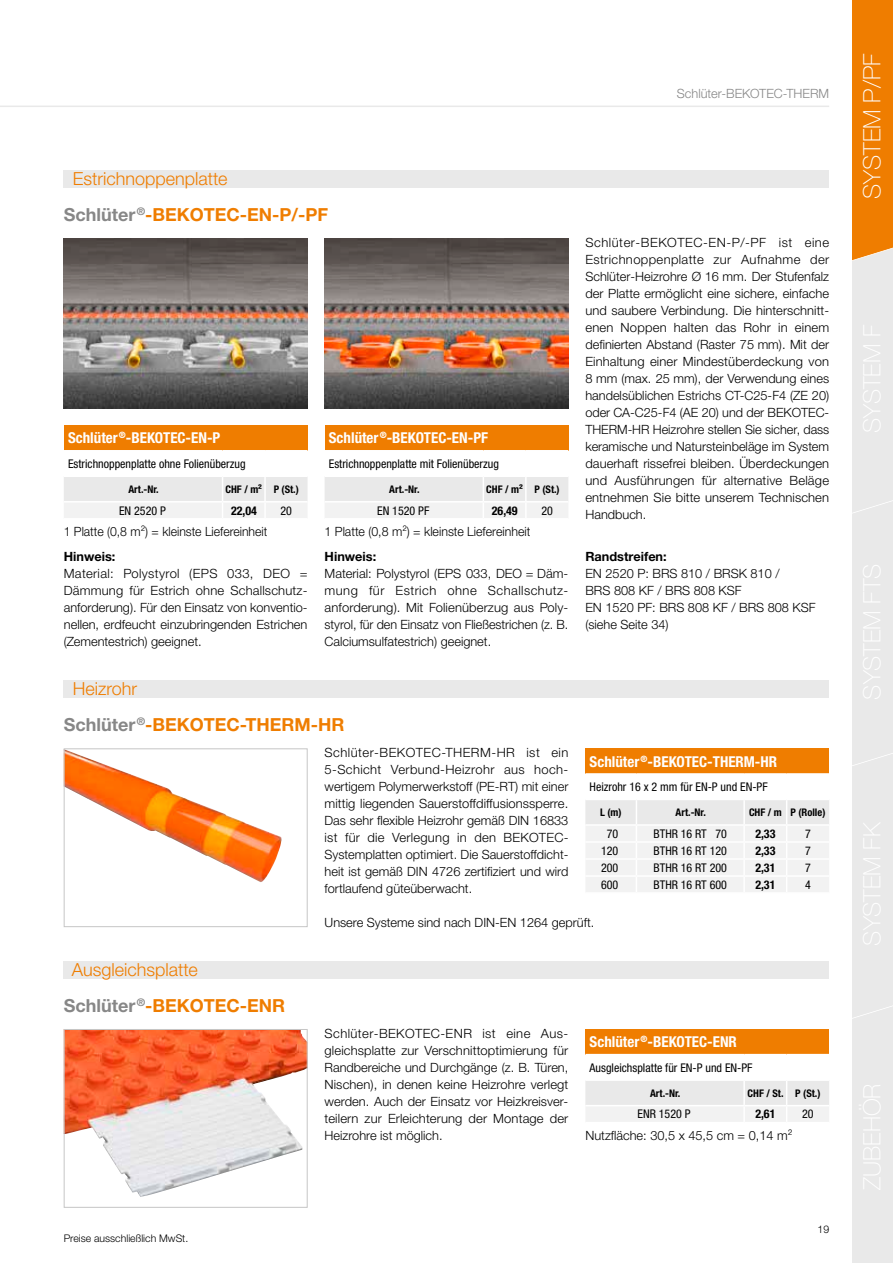
<style>
.page{position:relative;width:893px;height:1263px;background:#fff}
.page>*{position:absolute;margin:0;border:0;box-sizing:border-box;transform-origin:0 0}
.t1{font:100 24px "Helvetica Neue LT Pro";color:#fff}
.t2{font:700 18px "Helvetica Neue LTW1 G";color:#ef7d00}
.t3{font:300 18px "Helvetica Neue LTW1 G";color:#ef7d00}
.t4{font:700 condensed 15px "Helvetica Neue LTW1 G";color:#fff}
.t5{font:300 12.75px/17px "Helvetica Neue LTW1 G";color:#000;text-align:justify}
.t6{font:300 12.75px "Helvetica Neue LTW1 G";color:#000;scale:.96 1}
.t7{font:700 12.75px "Helvetica Neue LTW1 G";color:#000}
.t8{font:300 12.75px "Helvetica Neue LTW1 G";color:#878787}
.t9{font:condensed 12px "Helvetica Neue LTW1 G";color:#000}
.t10{font:700 condensed 12px "Helvetica Neue LTW1 G";color:#000}
.t11{font:700 condensed 10.5px "Helvetica Neue LTW1 G";color:#000}
.t12{font:300 10.5px "Helvetica Neue LTW1 G";color:#000}
.s1{color:#878787}
</style>
<div class="page">
<hr style="left:0;top:106px;width:829px;height:1px;background:#e9e9e9">
<div style="left:64px;top:170px;width:765px;height:17px;background:#e9e9e9"></div>
<div style="left:64px;top:425px;width:244px;height:26px;background:#ef7d00"></div>
<hr style="left:64px;top:450px;width:159px;height:1px;background:#fff">
<hr style="left:223px;top:450px;width:42px;height:1px;background:#fff">
<hr style="left:265px;top:450px;width:43px;height:1px;background:#fff">
<svg style="left:64px;top:477px;width:244px;height:41px"></svg>
<div style="left:325px;top:425px;width:243px;height:26px;background:#ef7d00"></div>
<hr style="left:325px;top:450px;width:158px;height:1px;background:#fff">
<hr style="left:483px;top:450px;width:43px;height:1px;background:#fff">
<hr style="left:526px;top:450px;width:42px;height:1px;background:#fff">
<svg style="left:325px;top:477px;width:243px;height:41px"></svg>
<img style="left:66px;top:750px;width:216px;height:132px">
<div style="left:64px;top:748px;width:244px;height:179px;border:1px solid #c6c6c6"></div>
<div style="left:64px;top:680px;width:765px;height:17px;background:#e9e9e9"></div>
<div style="left:585px;top:748px;width:244px;height:26px;background:#ef7d00"></div>
<hr style="left:585px;top:773px;width:51px;height:2px;background:#fff">
<hr style="left:636px;top:773px;width:108px;height:2px;background:#fff">
<hr style="left:744px;top:773px;width:43px;height:2px;background:#fff">
<hr style="left:787px;top:773px;width:42px;height:2px;background:#fff">
<svg style="left:585px;top:800px;width:244px;height:92px"></svg>
<img style="left:66px;top:1031px;width:240px;height:166px">
<div style="left:64px;top:1029px;width:244px;height:179px;border:1px solid #c6c6c6"></div>
<div style="left:64px;top:961px;width:765px;height:17px;background:#e9e9e9"></div>
<div style="left:585px;top:1029px;width:244px;height:25px;background:#ef7d00"></div>
<svg style="left:585px;top:1081px;width:244px;height:41px"></svg>
<svg style="left:852px;top:0;width:41px;height:1263px;background:#ead3ba"></svg>
<img style="left:64px;top:238px;width:244px;height:170px">
<img style="left:325px;top:238px;width:243px;height:170px">
<p class="t8" style="left:677px;top:86px;width:154px">Schlüter-BEKOTEC-THERM</p>
<h2 class="t3" style="left:73px;top:168px;width:156px">Estrichnoppenplatte</h2>
<h2 class="t2" style="left:64px;top:204px;width:266px"><span class="s1">Schlüter</span> <sup>®</sup>-BEKOTEC-EN-P/-PF</h2>
<p class="t4" style="left:68px;top:429px;width:154px">Schlüter <sup>®</sup>-BEKOTEC-EN-P</p>
<p class="t9" style="left:68px;top:456px;width:179px">Estrichnoppenplatte ohne Folienüberzug</p>
<p class="t11" style="left:128px;top:483px;width:32px">Art.-Nr.</p>
<p class="t11" style="left:225px;top:483px;width:75px">CHF / m² P (St.)</p>
<p class="t9" style="left:119px;top:503px;width:48px">EN 2520 P</p>
<p class="t10" style="left:231px;top:503px;width:27px">22,04</p>
<p class="t9" style="left:281px;top:503px;width:13px">20</p>
<p class="t4" style="left:329px;top:429px;width:161px">Schlüter <sup>®</sup>-BEKOTEC-EN-PF</p>
<p class="t9" style="left:329px;top:456px;width:172px">Estrichnoppenplatte mit Folienüberzug</p>
<p class="t11" style="left:389px;top:483px;width:32px">Art.-Nr.</p>
<p class="t11" style="left:486px;top:483px;width:75px">CHF / m² P (St.)</p>
<p class="t9" style="left:377px;top:503px;width:54px">EN 1520 PF</p>
<p class="t10" style="left:492px;top:503px;width:27px">26,49</p>
<p class="t9" style="left:541px;top:503px;width:13px">20</p>
<p class="t6" style="left:64px;top:523px;width:214px">1 Platte (0,8 m²) = kleinste Liefereinheit</p>
<p class="t5" style="left:325px;top:523px;width:207px">1 Platte (0,8 m²) = kleinste Liefereinheit</p>
<p class="t7" style="left:64px;top:549px;width:53px">Hinweis:</p>
<p class="t5" style="left:64px;top:565px;width:245px">Material: Polystyrol (EPS 033, DEO = Dämmung für Estrich ohne Schallschutz&shy;anforderung). Für den Einsatz von konventio&shy;nellen, erdfeucht einzubringenden Estrichen (Zementestrich) geeignet.</p>
<p class="t7" style="left:325px;top:549px;width:53px">Hinweis:</p>
<p class="t5" style="left:325px;top:565px;width:245px">Material: Polystyrol (EPS 033, DEO = Däm&shy;mung für Estrich ohne Schallschutz&shy;anforderung). Mit Folienüberzug aus Poly&shy;styrol, für den Einsatz von Fließestrichen (z. B.<br>Calciumsulfatestrich) geeignet.</p>
<h2 class="t3" style="left:73px;top:678px;width:66px">Heizrohr</h2>
<h2 class="t2" style="left:64px;top:714px;width:282px"><span class="s1">Schlüter</span> <sup>®</sup>-BEKOTEC-THERM-HR</h2>
<p class="t5" style="left:325px;top:744px;width:245px">Schlüter-BEKOTEC-THERM-HR ist ein 5-Schicht Verbund-Heizrohr aus hoch&shy;wertigem Polymerwerkstoff (PE-RT) mit einer mittig liegenden Sauerstoffdiffusionssperre.<br>Das sehr flexible Heizrohr gemäß DIN 16833 ist für die Verlegung in den BEKOTEC-Systemplatten optimiert. Die Sauerstoffdicht&shy;heit ist gemäß DIN 4726 zertifiziert und wird fortlaufend güteüberwacht.</p>
<p class="t5" style="left:585px;top:234px;width:245px">Schlüter-BEKOTEC-EN-P/-PF ist eine Estrichnoppenplatte zur Aufnahme der Schlüter-Heizrohre Ø 16 mm. Der Stufenfalz der Platte ermöglicht eine sichere, einfache und saubere Verbindung. Die hinterschnitt&shy;enen Noppen halten das Rohr in einem definierten Abstand (Raster 75 mm). Mit der Einhaltung einer Mindestüberdeckung von 8 mm (max. 25 mm), der Verwendung eines handelsüblichen Estrichs CT-C25-F4 (ZE 20) oder CA-C25-F4 (AE 20) und der BEKOTEC-THERM-HR Heizrohre stellen Sie sicher, dass keramische und Natursteinbeläge im System dauerhaft rissefrei bleiben. Überdeckungen und Ausführungen für alternative Beläge entnehmen Sie bitte unserem Technischen Handbuch.</p>
<p class="t7" style="left:585px;top:549px;width:83px">Randstreifen:</p>
<p class="t5" style="left:585px;top:565px;width:232px;text-align:left">EN 2520 P: BRS 810 / BRSK 810 /<br>BRS 808 KF / BRS 808 KSF<br>EN 1520 PF: BRS 808 KF / BRS 808 KSF (siehe Seite 34)</p>
<p class="t4" style="left:590px;top:752px;width:189px">Schlüter <sup>®</sup>-BEKOTEC-THERM-HR</p>
<p class="t9" style="left:590px;top:780px;width:180px">Heizrohr 16 x 2 mm für EN-P und EN-PF</p>
<p class="t11" style="left:600px;top:806px;width:23px">L (m)</p>
<p class="t11" style="left:675px;top:806px;width:32px">Art.-Nr.</p>
<p class="t11" style="left:749px;top:806px;width:78px">CHF / m P (Rolle)</p>
<p class="t9" style="left:607px;top:826px;width:13px">70</p>
<p class="t9" style="left:654px;top:826px;width:75px">BTHR 16 RT 70</p>
<p class="t10" style="left:755px;top:826px;width:22px">2,33</p>
<p class="t9" style="left:805px;top:826px;width:7px">7</p>
<p class="t9" style="left:601px;top:843px;width:19px">120</p>
<p class="t9" style="left:654px;top:843px;width:75px">BTHR 16 RT 120</p>
<p class="t10" style="left:755px;top:843px;width:22px">2,33</p>
<p class="t9" style="left:805px;top:843px;width:7px">7</p>
<p class="t9" style="left:601px;top:860px;width:19px">200</p>
<p class="t9" style="left:654px;top:860px;width:75px">BTHR 16 RT 200</p>
<p class="t10" style="left:755px;top:860px;width:22px">2,31</p>
<p class="t9" style="left:805px;top:860px;width:7px">7</p>
<p class="t9" style="left:601px;top:877px;width:19px">600</p>
<p class="t9" style="left:654px;top:877px;width:75px">BTHR 16 RT 600</p>
<p class="t10" style="left:755px;top:877px;width:22px">2,31</p>
<p class="t9" style="left:805px;top:877px;width:7px">4</p>
<h2 class="t3" style="left:72px;top:958px;width:128px">Ausgleichsplatte</h2>
<h2 class="t2" style="left:64px;top:994px;width:223px"><span class="s1">Schlüter</span> <sup>®</sup>-BEKOTEC-ENR</h2>
<p class="t12" style="left:64px;top:1231px;width:126px">Preise ausschließlich MwSt.</p>
<p class="t5" style="left:325px;top:914px;width:271px">Unsere Systeme sind nach DIN-EN 1264 geprüft.</p>
<p class="t5" style="left:325px;top:1024px;width:245px">Schlüter-BEKOTEC-ENR ist eine Aus&shy;gleichsplatte zur Verschnittoptimierung für Randbereiche und Durchgänge (z. B. Türen, Nischen), in denen keine Heizrohre verlegt werden. Auch der Einsatz vor Heizkreisver&shy;teilern zur Erleichterung der Montage der Heizrohre ist möglich.</p>
<p class="t4" style="left:590px;top:1033px;width:149px">Schlüter <sup>®</sup>-BEKOTEC-ENR</p>
<p class="t9" style="left:590px;top:1060px;width:164px">Ausgleichsplatte für EN-P und EN-PF</p>
<p class="t11" style="left:650px;top:1086px;width:32px">Art.-Nr.</p>
<p class="t11" style="left:748px;top:1086px;width:74px">CHF / St. P (St.)</p>
<p class="t9" style="left:637px;top:1107px;width:55px">ENR 1520 P</p>
<p class="t10" style="left:755px;top:1107px;width:22px">2,61</p>
<p class="t9" style="left:802px;top:1107px;width:13px">20</p>
<p class="t5" style="left:585px;top:1126px;width:209px">Nutzfläche: 30,5 x 45,5 cm = 0,14 m²</p>
<p class="t12" style="left:817px;top:1223px;width:13px">19</p>
<h1 class="t1" style="left:858px;top:199px;width:146px;rotate:-90deg">SYSTEM P/PF</h1>
</div>
